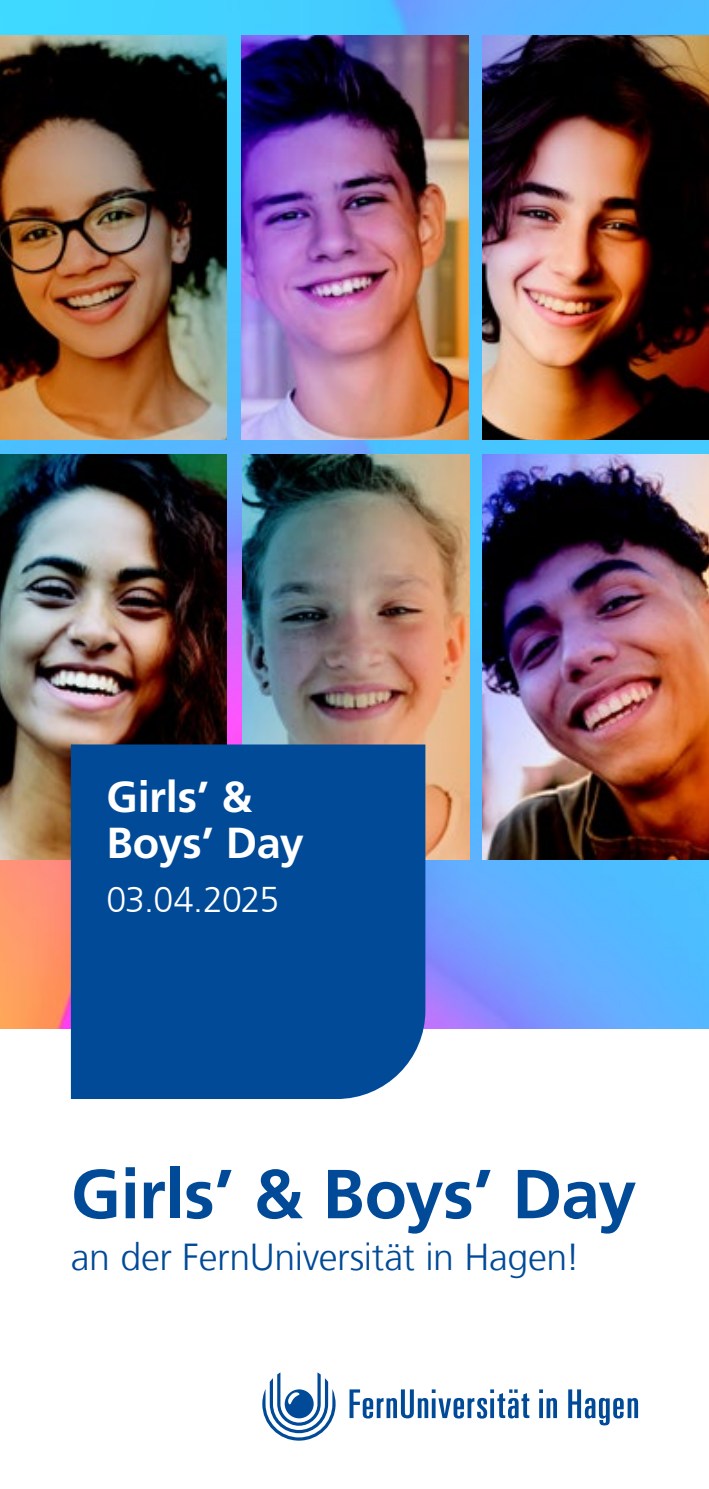
<style>
.page{position:relative;width:709px;height:1489px;background:#fff}
.page>*{position:absolute;margin:0;border:0;box-sizing:border-box;transform-origin:0 0}
.Headline{font:700 69.25px "Frutiger LT Com";letter-spacing:-.01em;color:#004a98}
.t1{font:700 43.25px/46px "Frutiger LT Com";letter-spacing:-.01em;color:#fff}
.Headline-2{font:300 37.5px "Frutiger LT Com";letter-spacing:-.01em;color:#004a98}
.t2{font:300 35.75px "Frutiger LT Com";letter-spacing:-.025em;color:#fff}
</style>
<div class="page">
<img style="left:0;top:0;width:709px;height:1028px">
<svg style="left:349px;top:1389px;width:289px;height:36px"></svg>
<svg style="left:262px;top:1372px;width:73px;height:68px"></svg>
<img style="left:242px;top:36px;width:226px;height:404px">
<img style="left:0;top:36px;width:227px;height:404px">
<img style="left:0;top:455px;width:227px;height:404px">
<img style="left:482px;top:36px;width:227px;height:404px">
<img style="left:242px;top:455px;width:227px;height:404px">
<img style="left:482px;top:455px;width:227px;height:404px">
<div style="left:71px;top:744px;width:354px;height:354px;background:#004a98"></div>
<p class="t1" style="left:106px;top:774px;width:199px">Girls’ &amp;<br>Boys’ Day</p>
<p class="t2" style="left:106px;top:879px;width:175px">03.04.2025</p>
<p class="Headline" style="left:71px;top:1153px;width:567px">Girls’ &amp; Boys’ Day</p>
<p class="Headline-2" style="left:71px;top:1235px;width:510px">an der FernUniversität in Hagen!</p>
</div>
